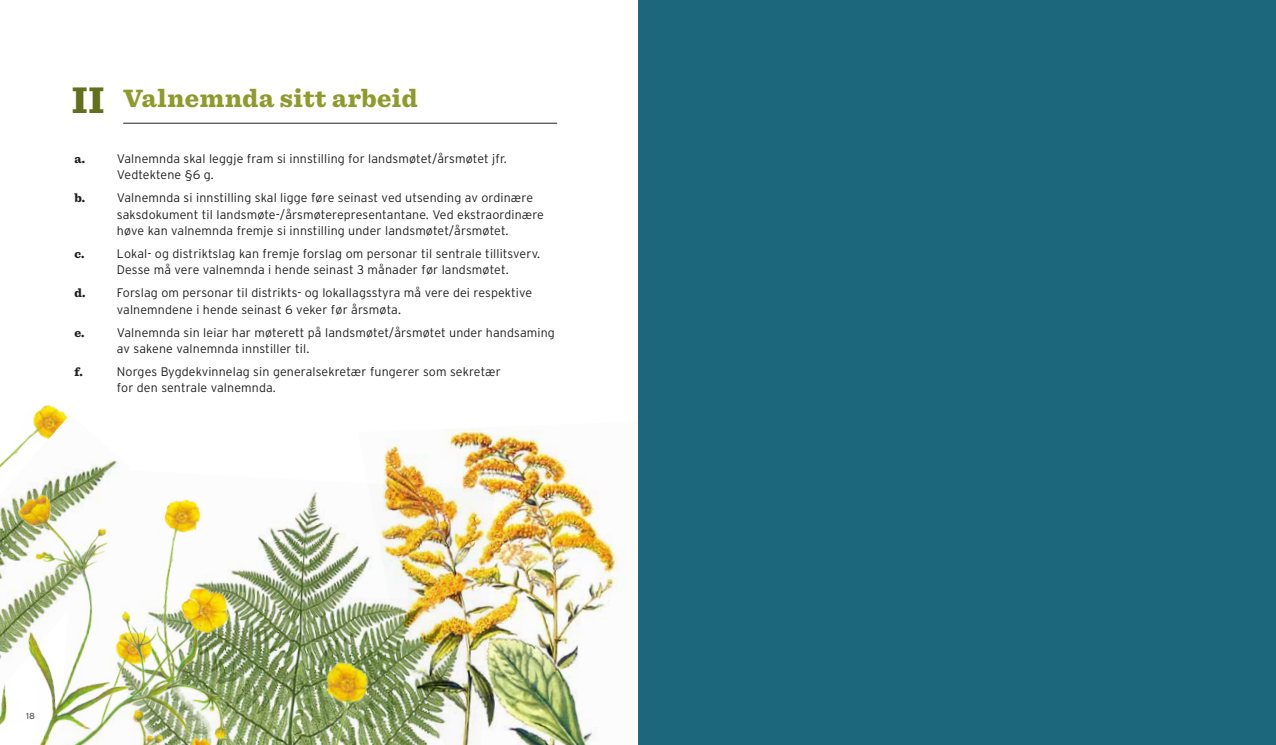
<style>
.page{position:relative;width:1276px;height:745px;background:#fff}
.page>*{position:absolute;margin:0;border:0;box-sizing:border-box;transform-origin:0 0}
.t1{font:900 26.25px "Sentinel";letter-spacing:.02em;color:#8e9b2c}
.t2{font:900 12.5px "Sentinel";color:#231f20}
.t3{font:300 12.38px/16.1px "Interstate";letter-spacing:.01em;color:#231f20}
.t4{font:8.75px "Interstate";color:#57585a}
.s1{font-size:38.75px;color:#636f1d}
</style>
<div class="page">
<hr style="left:123px;top:123px;width:434px;height:1px;background:#231f20">
<img style="left:279px;top:492px;width:79px;height:252px">
<img style="left:358px;top:428px;width:268px;height:316px">
<img style="left:280px;top:615px;width:150px;height:129px">
<img style="left:35px;top:405px;width:30px;height:9px">
<img style="left:4px;top:414px;width:98px;height:46px">
<img style="left:0;top:460px;width:279px;height:284px">
<div style="left:638px;top:0;width:638px;height:744px;background:#1c677b"></div>
<h1 class="t1" style="left:71px;top:77px;width:348px"><span class="s1">II</span> Valnemnda sitt arbeid</h1>
<p class="t2" style="left:74px;top:149px;width:12px">a.</p>
<p class="t3" style="left:117px;top:150px;width:391px">Valnemnda skal leggje fram si innstilling for landsmøtet/årsmøtet jfr.<br>Vedtektene §6 g.</p>
<p class="t2" style="left:74px;top:188px;width:12px">b.</p>
<p class="t3" style="left:117px;top:190px;width:428px">Valnemnda si innstilling skal ligge føre seinast ved utsending av ordinære saksdokument til landsmøte-/årsmøterepresentantane. Ved ekstraordinære høve kan valnemnda fremje si innstilling under landsmøtet/årsmøtet.</p>
<p class="t2" style="left:74px;top:244px;width:11px">c.</p>
<p class="t3" style="left:117px;top:245px;width:425px">Lokal- og distriktslag kan fremje forslag om personar til sentrale tillitsverv.<br>Desse må vere valnemnda i hende seinast 3 månader før landsmøtet.</p>
<p class="t2" style="left:74px;top:283px;width:13px">d.</p>
<p class="t3" style="left:117px;top:285px;width:417px">Forslag om personar til distrikts- og lokallagsstyra må vere dei respektive valnemndene i hende seinast 6 veker før årsmøta.</p>
<p class="t2" style="left:74px;top:322px;width:12px">e.</p>
<p class="t3" style="left:117px;top:324px;width:439px">Valnemnda sin leiar har møterett på landsmøtet/årsmøtet under handsaming av sakene valnemnda innstiller til.</p>
<p class="t2" style="left:74px;top:362px;width:10px">f.</p>
<p class="t3" style="left:117px;top:363px;width:385px">Norges Bygdekvinnelag sin generalsekretær fungerer som sekretær for den sentrale valnemnda.</p>
<p class="t4" style="left:26px;top:710px;width:10px">18</p>
</div>
